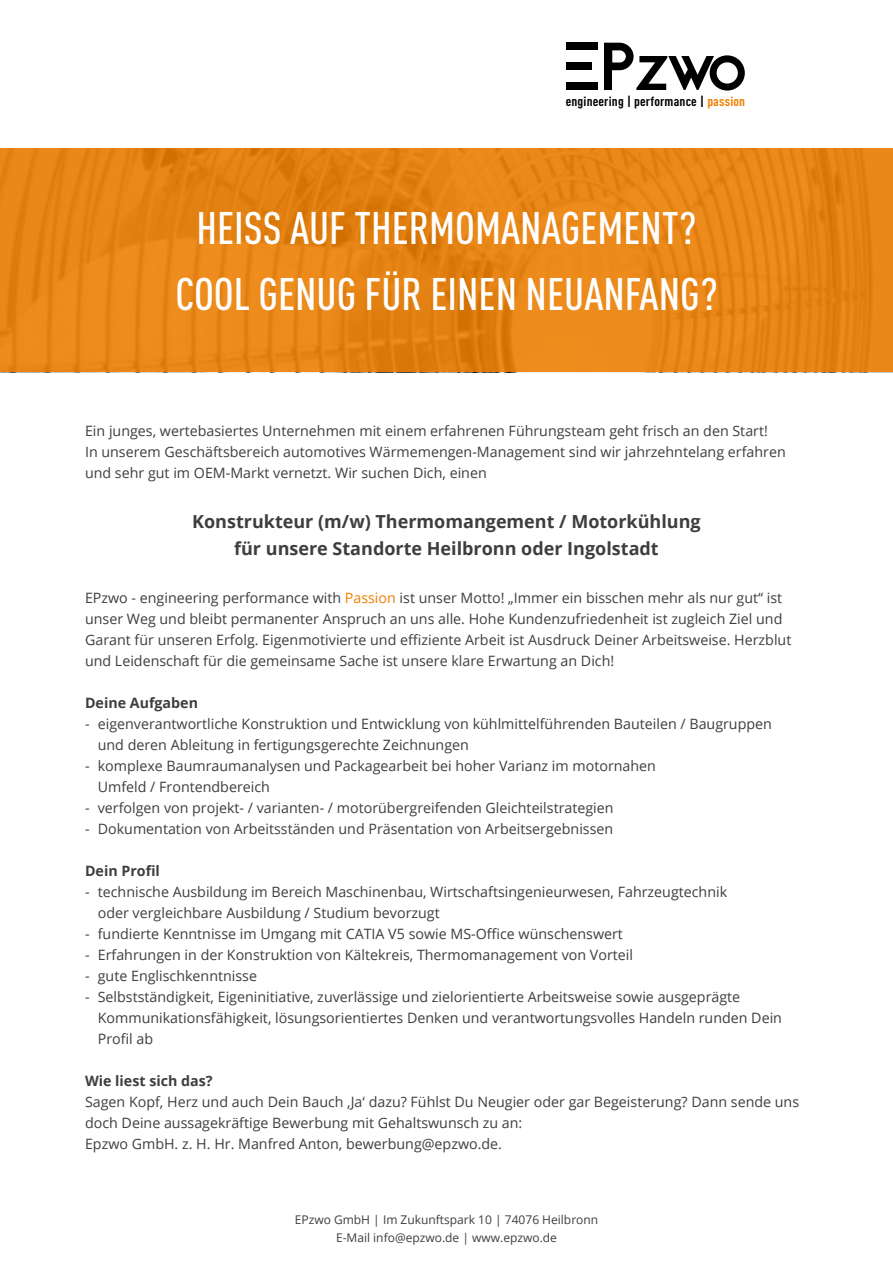
<style>
.page{position:relative;width:893px;height:1263px;background:#fff}
.page>*{position:absolute;margin:0;border:0;box-sizing:border-box;transform-origin:0 0}
.t1{font:500 45px/66px "DIN Cond";color:#fff;text-align:center}
.t2{font:700 18px/27px "Open Sans";color:#3e3d40;text-align:center}
.t3{font:14.25px/21px "Open Sans";color:#3e3d40}
.t4{font:700 14.25px "Open Sans";color:#3e3d40}
.t5{font:700 13.2px "DIN Cond";letter-spacing:.01em;color:#000;scale:1.08 1}
.t6{font:12px/18px "Open Sans";color:#3e3d40;text-align:center}
.s1{color:#ee7f00}
</style>
<div class="page">
<div style="left:566px;top:82px;width:32px;height:8px;background:#000"></div>
<div style="left:566px;top:62px;width:26px;height:7px;background:#000"></div>
<div style="left:566px;top:43px;width:32px;height:7px;background:#000"></div>
<svg style="left:604px;top:43px;width:141px;height:48px"></svg>
<svg style="left:0;top:149px;width:893px;height:223px;background:#e68415"></svg>
<p class="t5" style="left:566px;top:94px;width:168px">engineering | performance | <span class="s1">passion</span></p>
<h1 class="t1" style="left:175px;top:194px;width:544px">HEISS AUF THERMOMANAGEMENT?<br>COOL GENUG FÜR EINEN NEUANFANG?</h1>
<p class="t3" style="left:85px;top:420px;width:702px">Ein junges, wertebasiertes Unternehmen mit einem erfahrenen Führungsteam geht frisch an den Start!<br>In unserem Geschäftsbereich automotives Wärmemengen-Management sind wir jahrzehntelang erfahren und sehr gut im OEM-Markt vernetzt. Wir suchen Dich, einen</p>
<p class="t2" style="left:192px;top:507px;width:510px">Konstrukteur (m/w) Thermomangement / Motorkühlung für unsere Standorte Heilbronn oder Ingolstadt</p>
<p class="t3" style="left:85px;top:587px;width:708px">EPzwo - engineering performance with <span class="s1">Passion</span> ist unser Motto! „Immer ein bisschen mehr als nur gut“ ist unser Weg und bleibt permanenter Anspruch an uns alle. Hohe Kundenzufriedenheit ist zugleich Ziel und Garant für unseren Erfolg. Eigenmotivierte und effiziente Arbeit ist Ausdruck Deiner Arbeitsweise. Herzblut und Leidenschaft für die gemeinsame Sache ist unsere klare Erwartung an Dich!</p>
<p class="t4" style="left:85px;top:692px;width:114px">Deine Aufgaben</p>
<p class="t3" style="left:98px;top:713px;width:676px;text-indent:-13px">- eigenverantwortliche Konstruktion und Entwicklung von kühlmittelführenden Bauteilen / Baugruppen und deren Ableitung in fertigungsgerechte Zeichnungen</p>
<p class="t3" style="left:98px;top:755px;width:560px;text-indent:-13px">- komplexe Baumraumanalysen und Packagearbeit bei hoher Varianz im motornahen<br>Umfeld / Frontendbereich</p>
<p class="t3" style="left:85px;top:797px;width:530px">- verfolgen von projekt- / varianten- / motorübergreifenden Gleichteilstrategien</p>
<p class="t3" style="left:85px;top:818px;width:530px">- Dokumentation von Arbeitsständen und Präsentation von Arbeitsergebnissen</p>
<p class="t4" style="left:85px;top:860px;width:76px">Dein Profil</p>
<p class="t3" style="left:98px;top:881px;width:631px;text-indent:-13px">- technische Ausbildung im Bereich Maschinenbau, Wirtschaftsingenieurwesen, Fahrzeugtechnik oder vergleichbare Ausbildung / Studium bevorzugt</p>
<p class="t3" style="left:85px;top:923px;width:539px">- fundierte Kenntnisse im Umgang mit CATIA V5 sowie MS-Office wünschenswert</p>
<p class="t3" style="left:85px;top:944px;width:549px">- Erfahrungen in der Konstruktion von Kältekreis, Thermomanagement von Vorteil</p>
<p class="t3" style="left:85px;top:965px;width:174px">- gute Englischkenntnisse</p>
<p class="t3" style="left:98px;top:986px;width:686px;text-indent:-13px">- Selbstständigkeit, Eigeninitiative, zuverlässige und zielorientierte Arbeitsweise sowie ausgeprägte<br>Kommunikationsfähigkeit, lösungsorientiertes Denken und verantwortungsvolles Handeln runden Dein<br>Profil ab</p>
<p class="t4" style="left:85px;top:1070px;width:129px">Wie liest sich das?</p>
<p class="t3" style="left:85px;top:1091px;width:716px">Sagen Kopf, Herz und auch Dein Bauch ‚Ja‘ dazu? Fühlst Du Neugier oder gar Begeisterung? Dann sende uns doch Deine aussagekräftige Bewerbung mit Gehaltswunsch zu an:<br>Epzwo GmbH. z. H. Hr. Manfred Anton, bewerbung@epzwo.de.</p>
<p class="t6" style="left:295px;top:1210px;width:305px">EPzwo GmbH | Im Zukunftspark 10 | 74076 Heilbronn<br>E-Mail info@epzwo.de | www.epzwo.de</p>
</div>
